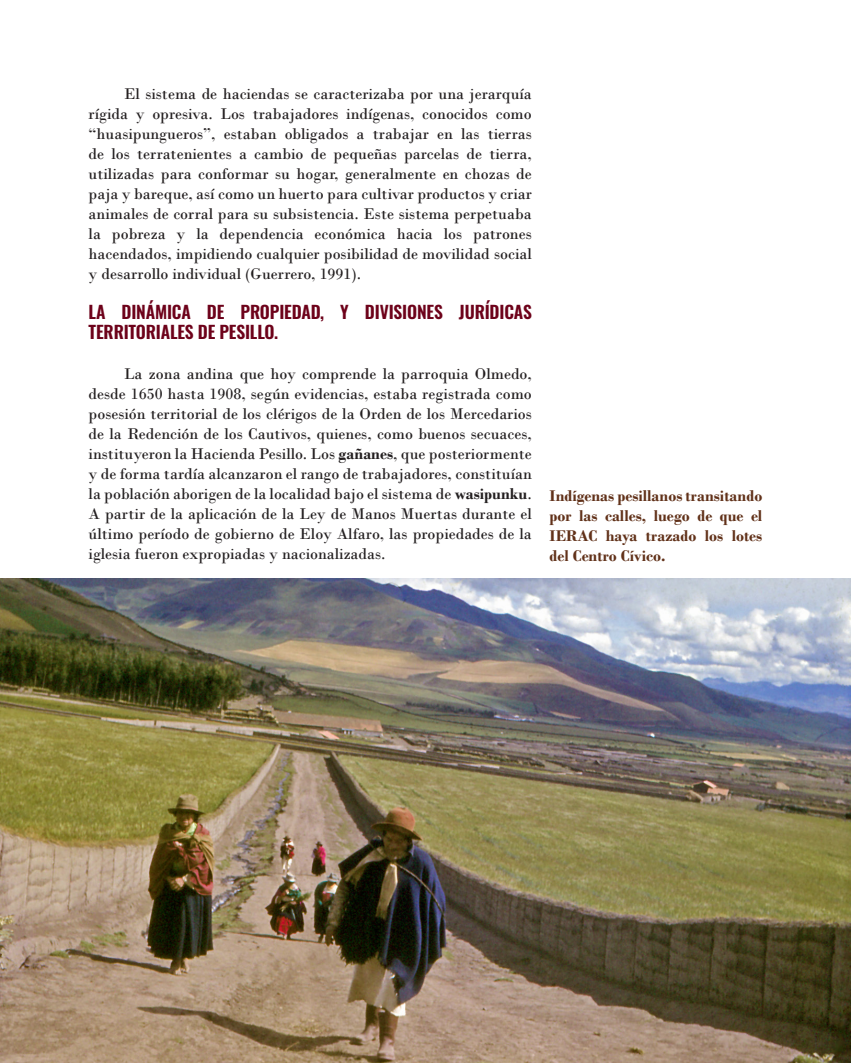
<style>
.page{position:relative;width:851px;height:1063px;background:#fff}
.page>*{position:absolute;margin:0;border:0;box-sizing:border-box;transform-origin:0 0}
.t1{font:600 17.5px/20px "Oswald";letter-spacing:-.01em;color:#6d021a}
.t2{font:16.25px/20px "Bodoni";color:#231f20;text-align:justify}
.FOTOS{font:700 16.25px/20px "Bodoni";color:#613119;text-align:justify}
.s1{font-weight:700}
</style>
<div class="page">
<img style="left:0;top:578px;width:850px;height:485px">
<p class="t2" style="left:89px;top:84px;width:444px;text-indent:35px">El sistema de haciendas se caracterizaba por una jerarquía rígida y opresiva. Los trabajadores indígenas, conocidos como “huasipungueros”, estaban obligados a trabajar en las tierras de los terratenientes a cambio de pequeñas parcelas de tierra, utilizadas para conformar su hogar, generalmente en chozas de paja y bareque, así como un huerto para cultivar productos y criar animales de corral para su subsistencia. Este sistema perpetuaba la pobreza y la dependencia económica hacia los patrones hacendados, impidiendo cualquier posibilidad de movilidad social y desarrollo individual (Guerrero, 1991).</p>
<p class="t1" style="left:89px;top:303px;width:444px">LA DINÁMICA DE PROPIEDAD, Y DIVISIONES JURÍDICAS<br>TERRITORIALES DE PESILLO.</p>
<p class="t2" style="left:89px;top:364px;width:444px;text-indent:35px">La zona andina que hoy comprende la parroquia Olmedo, desde 1650 hasta 1908, según evidencias, estaba registrada como posesión territorial de los clérigos de la Orden de los Mercedarios de la Redención de los Cautivos, quienes, como buenos secuaces, instituyeron la Hacienda Pesillo. Los <span class="s1">gañanes</span>, que posteriormente y de forma tardía alcanzaron el rango de trabajadores, constituían la población aborigen de la localidad bajo el sistema de <span class="s1">wasipunku</span>.<br>A partir de la aplicación de la Ley de Manos Muertas durante el último período de gobierno de Eloy Alfaro, las propiedades de la iglesia fueron expropiadas y nacionalizadas.</p>
<p class="FOTOS" style="left:549px;top:485px;width:214px">Indígenas pesillanos transitando por las calles, luego de que el IERAC haya trazado los lotes del Centro Cívico.</p>
</div>
